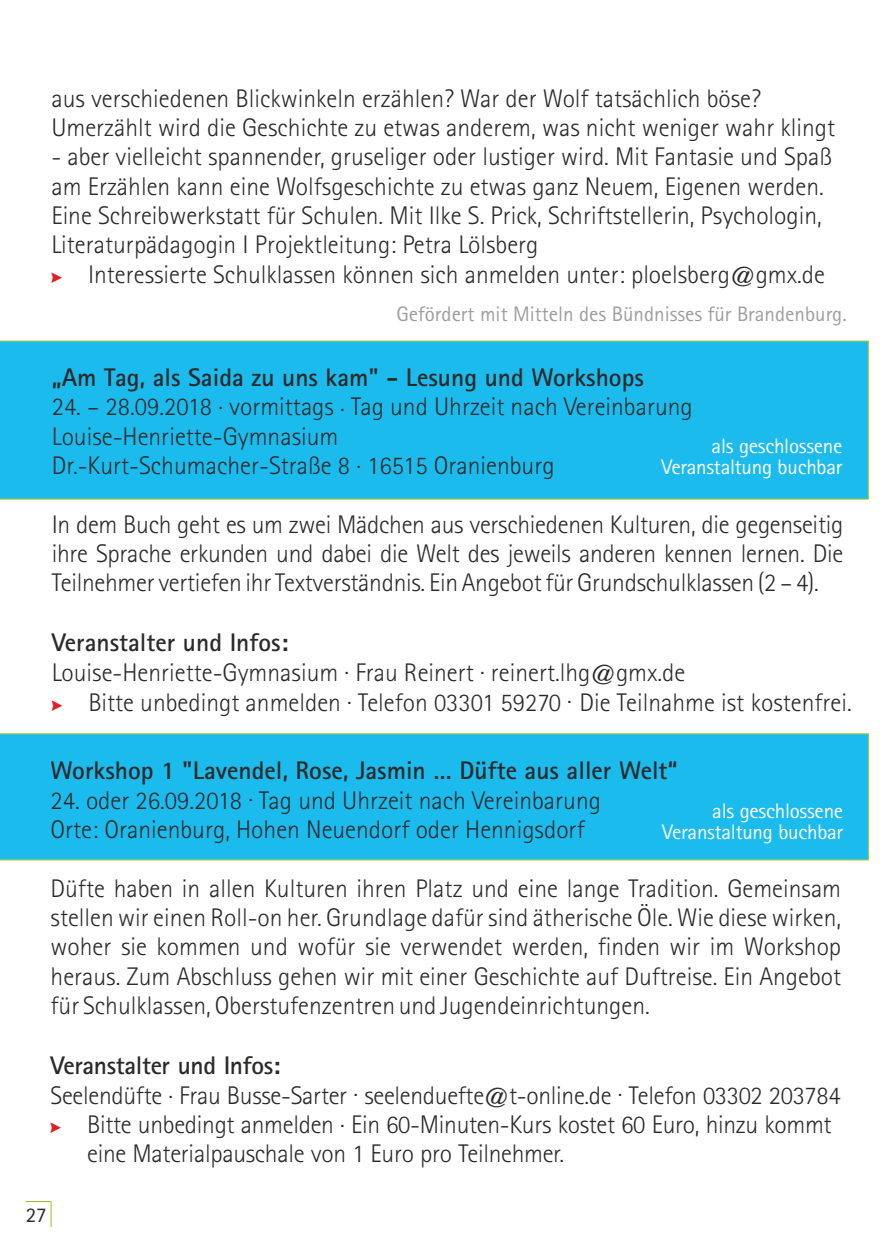
<style>
.page{position:relative;width:893px;height:1259px;background:#fff}
.page>*{position:absolute;margin:0;border:0;box-sizing:border-box;transform-origin:0 0}
.t1{font:300 25.5px/29.4px "Rotis Sans Serif";color:#2b2a29}
.t2{font:700 25.5px "Rotis Sans Serif";color:#2b2a29}
.t3{font:21px/21px "Rotis Sans Serif";letter-spacing:-.015em;color:#fefefe;text-align:right}
.t4{font:21px "Rotis Sans Serif";color:#9d9e9e}
.t5{font:21px "Rotis Sans Serif";color:#2b2a29}
</style>
<div class="page">
<div style="left:0;top:733px;width:869px;height:128px;background:#1cbbee"></div>
<div style="left:0;top:340px;width:869px;height:160px;background:#1cbbee"></div>
<svg style="left:26px;top:1201px;width:26px;height:26px"></svg>
<p class="t1" style="left:51px;top:85px;width:785px">aus verschiedenen Blickwinkeln erzählen? War der Wolf tatsächlich böse?<br>Umerzählt wird die Geschichte zu etwas anderem, was nicht weniger wahr klingt</p>
<p class="t1" style="left:51px;top:144px;width:782px">- aber vielleicht spannender, gruseliger oder lustiger wird. Mit Fantasie und Spaß am Erzählen kann eine Wolfsgeschichte zu etwas ganz Neuem, Eigenen werden.<br>Eine Schreibwerkstatt für Schulen. Mit Ilke S. Prick, Schriftstellerin, Psychologin, Literaturpädagogin I Projektleitung: Petra Lölsberg</p>
<p class="t1" style="left:88px;top:261px;width:739px">Interessierte Schulklassen können sich anmelden unter: ploelsberg@gmx.de</p>
<p class="t4" style="left:396px;top:304px;width:452px">Gefördert mit Mitteln des Bündnisses für Brandenburg.</p>
<p class="t2" style="left:52px;top:367px;width:594px">„Am Tag, als Saida zu uns kam" - Lesung und Workshops</p>
<p class="t1" style="left:52px;top:394px;width:643px">24. – 28.09.2018 . vormittags Tag und Uhrzeit nach Vereinbarung</p>
<p class="t1" style="left:340px;top:389px;width:6px">.</p>
<p class="t1" style="left:52px;top:423px;width:504px">Louise-Henriette-Gymnasium<br>Dr.-Kurt-Schumacher-Straße 8 16515 Oranienburg</p>
<p class="t3" style="left:661px;top:436px;width:182px">als geschlossene<br>Veranstaltung buchbar</p>
<p class="t1" style="left:356px;top:446px;width:6px">.</p>
<p class="t1" style="left:52px;top:511px;width:793px;text-align:justify">In dem Buch geht es um zwei Mädchen aus verschiedenen Kulturen, die gegenseitig ihre Sprache erkunden und dabei die Welt des jeweils anderen kennen lernen. Die Teilnehmer vertiefen ihr Textverständnis. Ein Angebot für Grundschulklassen (2 – 4).</p>
<p class="t2" style="left:52px;top:632px;width:238px">Veranstalter und Infos:</p>
<p class="t1" style="left:344px;top:653px;width:6px">.</p>
<p class="t1" style="left:480px;top:653px;width:6px">.</p>
<p class="t1" style="left:347px;top:663px;width:340px;line-height:23.1px;text-indent:-295px">Louise-Henriette-Gymnasium Frau Reinert reinert.lhg@gmx.de .</p>
<p class="t1" style="left:567px;top:681px;width:6px">.</p>
<p class="t1" style="left:88px;top:689px;width:765px">Bitte unbedingt anmelden Telefon 03301 59270 Die Teilnahme ist kostenfrei.</p>
<p class="t2" style="left:51px;top:760px;width:628px">Workshop 1 "Lavendel, Rose, Jasmin … Düfte aus aller Welt“</p>
<p class="t1" style="left:248px;top:779px;width:6px">.</p>
<p class="t1" style="left:51px;top:787px;width:552px">24. oder 26.09.2018 Tag und Uhrzeit nach Vereinbarung<br>Orte: Oranienburg, Hohen Neuendorf oder Hennigsdorf</p>
<p class="t1" style="left:51px;top:875px;width:792px;text-align:justify">Düfte haben in allen Kulturen ihren Platz und eine lange Tradition. Gemeinsam stellen wir einen Roll-on her. Grundlage dafür sind ätherische Öle. Wie diese wirken, woher sie kommen und wofür sie verwendet werden, finden wir im Workshop heraus. Zum Abschluss gehen wir mit einer Geschichte auf Duftreise. Ein Angebot für Schulklassen, Oberstufenzentren und Jugendeinrichtungen.</p>
<p class="t2" style="left:51px;top:1055px;width:231px">Veranstalter und Infos:</p>
<p class="t1" style="left:168px;top:1077px;width:6px">.</p>
<p class="t3" style="left:662px;top:802px;width:182px">als geschlossene<br>Veranstaltung buchbar</p>
<p class="t1" style="left:87px;top:1082px;width:755px;text-indent:-37px">Seelendüfte Frau Busse-Sarter seelenduefte@t-online.de Telefon 03302 203784<br>Bitte unbedingt anmelden Ein 60-Minuten-Kurs kostet 60 Euro, hinzu kommt</p>
<p class="t1" style="left:353px;top:1074px;width:6px">.</p>
<p class="t1" style="left:618px;top:1074px;width:6px">.</p>
<p class="t1" style="left:87px;top:1102px;width:479px;line-height:35.4px;text-indent:253px">.<br>eine Materialpauschale von 1 Euro pro Teilnehmer.</p>
<p class="t5" style="left:26px;top:1206px;width:22px">27</p>
</div>
